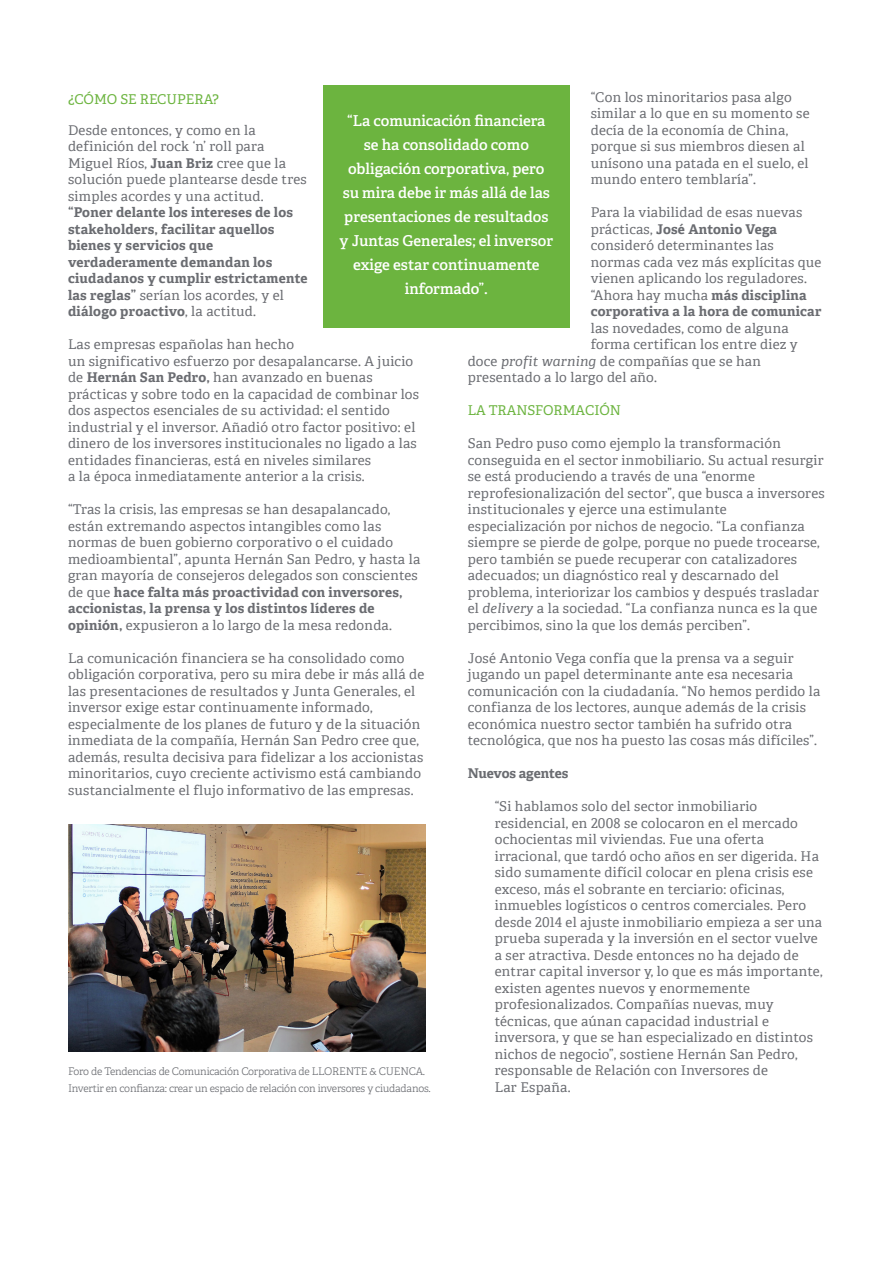
<style>
.page{position:relative;width:893px;height:1263px;background:#fff}
.page>*{position:absolute;margin:0;border:0;box-sizing:border-box;transform-origin:0 0}
.Destacado_cuadrado_v{font:600 15px/24px "Adelle";color:#fff;text-align:center}
.Texto_de_corrido___C{font:13.5px/16.5px "Adelle";letter-spacing:.02em;color:#6a6c71}
.Texto_de_corrido___C-2{font:700 13.5px/16.5px "Adelle";letter-spacing:.015em;color:#6a6c71}
.Texto_de_corrido___C-3{font:13.5px "Adelle";color:#6cb43f}
.Texto_de_corrido___C-4{font:700 13.5px "Adelle";letter-spacing:-.005em;color:#6a6c71}
.Fuente_de_gráficos{font:300 10.5px/16.5px "Adelle";letter-spacing:-.02em;color:#6a6c71}
.s1{font-weight:400}
.s2{font-weight:700}
.s3{font-style:italic}
</style>
<div class="page">
<div style="left:323px;top:85px;width:246px;height:242px;background:#6cb43f"></div>
<img style="left:68px;top:825px;width:357px;height:226px">
<p class="Texto_de_corrido___C" style="left:591px;top:88px;width:220px">“Con los minoritarios pasa algo similar a lo que en su momento se decía de la economía de China, porque si sus miembros diesen al unísono una patada en el suelo, el mundo entero temblaría”.</p>
<p class="Texto_de_corrido___C" style="left:591px;top:203px;width:213px">Para la viabilidad de esas nuevas</p>
<p class="Texto_de_corrido___C-2" style="left:591px;top:220px;width:188px"><span class="s1">prácticas,</span> José Antonio Vega</p>
<p class="Texto_de_corrido___C" style="left:591px;top:236px;width:185px">consideró determinantes las</p>
<p class="Texto_de_corrido___C" style="left:591px;top:253px;width:232px">normas cada vez más explícitas que</p>
<p class="Texto_de_corrido___C" style="left:591px;top:269px;width:218px">vienen aplicando los reguladores.</p>
<p class="Texto_de_corrido___C" style="left:591px;top:286px;width:218px">“Ahora hay mucha <span class="s2">más disciplina</span></p>
<p class="Texto_de_corrido___C-2" style="left:591px;top:302px;width:232px">corporativa a la hora de comunicar</p>
<p class="Texto_de_corrido___C" style="left:591px;top:319px;width:199px">las novedades, como de alguna</p>
<p class="Texto_de_corrido___C" style="left:591px;top:335px;width:209px">forma certifican los entre diez y</p>
<p class="Texto_de_corrido___C" style="left:468px;top:352px;width:295px">doce <span class="s3">profit warning</span> de compañías que se han</p>
<p class="Texto_de_corrido___C" style="left:468px;top:368px;width:191px">presentado a lo largo del año.</p>
<p class="Texto_de_corrido___C-3" style="left:468px;top:400px;width:155px">LA TRANSFORMACIÓN</p>
<p class="Texto_de_corrido___C" style="left:468px;top:434px;width:358px">San Pedro puso como ejemplo la transformación conseguida en el sector inmobiliario. Su actual resurgir se está produciendo a través de una “enorme reprofesionalización del sector”, que busca a inversores institucionales y ejerce una estimulante especialización por nichos de negocio. “La confianza siempre se pierde de golpe, porque no puede trocearse, pero también se puede recuperar con catalizadores adecuados; un diagnóstico real y descarnado del problema, interiorizar los cambios y después trasladar el <span class="s3">delivery</span> a la sociedad. “La confianza nunca es la que percibimos, sino la que los demás perciben”.</p>
<p class="Texto_de_corrido___C" style="left:468px;top:649px;width:354px">José Antonio Vega confía que la prensa va a seguir jugando un papel determinante ante esa necesaria comunicación con la ciudadanía. “No hemos perdido la confianza de los lectores, aunque además de la crisis económica nuestro sector también ha sufrido otra tecnológica, que nos ha puesto las cosas más difíciles”.</p>
<p class="Texto_de_corrido___C-4" style="left:468px;top:763px;width:102px">Nuevos agentes</p>
<p class="Texto_de_corrido___C" style="left:495px;top:797px;width:329px">“Si hablamos solo del sector inmobiliario residencial, en 2008 se colocaron en el mercado ochocientas mil viviendas. Fue una oferta irracional, que tardó ocho años en ser digerida. Ha sido sumamente difícil colocar en plena crisis ese exceso, más el sobrante en terciario: oficinas, inmuebles logísticos o centros comerciales. Pero desde 2014 el ajuste inmobiliario empieza a ser una prueba superada y la inversión en el sector vuelve a ser atractiva. Desde entonces no ha dejado de entrar capital inversor y, lo que es más importante, existen agentes nuevos y enormemente profesionalizados. Compañías nuevas, muy técnicas, que aúnan capacidad industrial e inversora, y que se han especializado en distintos nichos de negocio”, sostiene Hernán San Pedro, responsable de Relación con Inversores de<br>Lar España.</p>
<p class="Texto_de_corrido___C-3" style="left:68px;top:90px;width:152px">¿CÓMO SE RECUPERA?</p>
<p class="Texto_de_corrido___C-2" style="left:68px;top:121px;width:241px"><span class="s1">Desde entonces, y como en la definición del rock ‘n’ roll para<br>Miguel Ríos,</span> Juan Briz <span class="s1">cree que la solución puede plantearse desde tres simples acordes y una actitud. </span>“Poner delante los intereses de los stakeholders, facilitar aquellos bienes y servicios que verdaderamente demandan los ciudadanos y cumplir estrictamente las reglas” <span class="s1">serían los acordes, y el </span>diálogo proactivo<span class="s1">, la actitud.</span></p>
<p class="Texto_de_corrido___C" style="left:68px;top:335px;width:353px">Las empresas españolas han hecho<br>un significativo esfuerzo por desapalancarse. A juicio de <span class="s2">Hernán San Pedro,</span> han avanzado en buenas prácticas y sobre todo en la capacidad de combinar los dos aspectos esenciales de su actividad: el sentido industrial y el inversor. Añadió otro factor positivo: el dinero de los inversores institucionales no ligado a las entidades financieras, está en niveles similares<br>a la época inmediatamente anterior a la crisis.</p>
<p class="Texto_de_corrido___C" style="left:68px;top:500px;width:354px">“Tras la crisis, las empresas se han desapalancado, están extremando aspectos intangibles como las normas de buen gobierno corporativo o el cuidado medioambiental”, apunta Hernán San Pedro, y hasta la gran mayoría de consejeros delegados son conscientes de que <span class="s2">hace falta más proactividad con inversores, accionistas, la prensa y los distintos líderes de opinión,</span> expusieron a lo largo de la mesa redonda.</p>
<p class="Texto_de_corrido___C" style="left:68px;top:649px;width:358px">La comunicación financiera se ha consolidado como obligación corporativa, pero su mira debe ir más allá de las presentaciones de resultados y Junta Generales, el inversor exige estar continuamente informado, especialmente de los planes de futuro y de la situación inmediata de la compañía, Hernán San Pedro cree que, además, resulta decisiva para fidelizar a los accionistas minoritarios, cuyo creciente activismo está cambiando sustancialmente el flujo informativo de las empresas.</p>
<p class="Destacado_cuadrado_v" style="left:340px;top:108px;width:215px">“La comunicación financiera se ha consolidado como obligación corporativa, pero su mira debe ir más allá de las presentaciones de resultados y Juntas Generales; el inversor exige estar continuamente informado”.</p>
<p class="Fuente_de_gráficos" style="left:68px;top:1063px;width:364px">Foro de Tendencias de Comunicación Corporativa de LLORENTE &amp; CUENCA.<br>Invertir en confianza: crear un espacio de relación con inversores y ciudadanos.</p>
</div>
